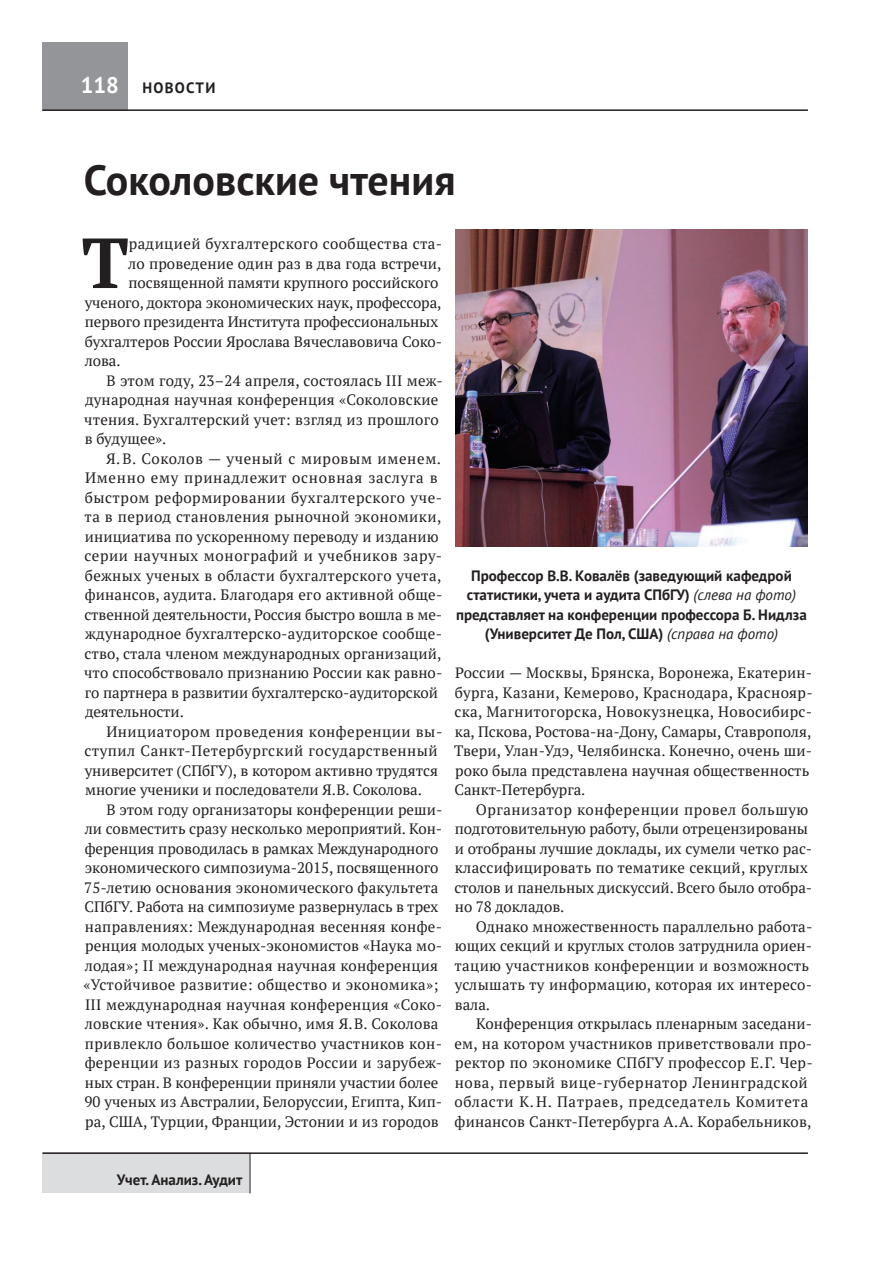
<style>
.page{position:relative;width:893px;height:1263px;background:#fff}
.page>*{position:absolute;margin:0;border:0;box-sizing:border-box;transform-origin:0 0}
.t1{font:700 70.65px "PT Serif";color:#231f20}
.t2{font:700 42px "PT Sans";color:#231f20}
.t3{font:700 22.5px "PT Sans";color:#fff}
.t4{font:15px/19.5px "PT Serif";letter-spacing:.01em;color:#231f20}
.t5{font:700 15px/19.5px "PT Sans";color:#231f20;text-align:center}
.t6{font:15px "PT Serif";letter-spacing:.035em;color:#231f20}
.t7{font:15px "PT Serif";letter-spacing:.03em;color:#231f20}
.t8{font:15px "PT Serif";letter-spacing:-.01em;color:#231f20}
.t9{font:15px "PT Serif";letter-spacing:.04em;color:#231f20}
.t10{font:15px "PT Serif";letter-spacing:.05em;color:#231f20}
.t11{font:15px "PT Serif";letter-spacing:.045em;color:#231f20}
.s1{font-weight:400;font-style:italic}
</style>
<div class="page">
<div style="left:43px;top:1152px;width:207px;height:41px;background:#dcdddf"></div>
<hr style="left:250px;top:1153px;width:1px;height:40px;background:#231f20">
<div style="left:43px;top:43px;width:85px;height:68px;background:#939598"></div>
<hr style="left:43px;top:109px;width:765px;height:2px;background:#231f20">
<hr style="left:43px;top:1152px;width:765px;height:2px;background:#231f20">
<img style="left:455px;top:230px;width:353px;height:316px">
<h3 class="t3" style="left:81px;top:70px;width:40px">118</h3>
<p class="t5" style="left:143px;top:78px;width:74px">Новости</p>
<h2 class="t2" style="left:84px;top:152px;width:373px">Соколовские чтения</h2>
<h1 class="t1" style="left:82px;top:216px;width:49px">Т</h1>
<p class="t7" style="left:129px;top:234px;width:315px">радицией бухгалтерского сообщества ста-</p>
<p class="t4" style="left:128px;top:253px;width:315px">ло проведение один раз в два года встречи,</p>
<p class="t4" style="left:128px;top:273px;width:312px">посвященной памяти крупного российского</p>
<p class="t4" style="left:85px;top:292px;width:358px">ученого, доктора экономических наук, профессора,</p>
<p class="t8" style="left:85px;top:312px;width:355px">первого президента Института профессиональных</p>
<p class="t4" style="left:85px;top:331px;width:359px">бухгалтеров России Ярослава Вячеславовича Соко-</p>
<p class="t4" style="left:85px;top:351px;width:37px">лова.</p>
<p class="t4" style="left:106px;top:370px;width:338px">В этом году, 23–24 апреля, состоялась III меж-</p>
<p class="t4" style="left:85px;top:390px;width:355px">дународная научная конференция «Соколовские</p>
<p class="t4" style="left:84px;top:409px;width:356px">чтения. Бухгалтерский учет: взгляд из прошлого</p>
<p class="t4" style="left:85px;top:429px;width:83px">в будущее».</p>
<p class="t11" style="left:106px;top:448px;width:337px">Я.В. Соколов — ученый с мировым именем.</p>
<p class="t10" style="left:85px;top:468px;width:354px">Именно ему принадлежит основная заслуга в</p>
<p class="t6" style="left:85px;top:487px;width:359px">быстром реформировании бухгалтерского уче-</p>
<p class="t7" style="left:85px;top:507px;width:358px">та в период становления рыночной экономики,</p>
<p class="t4" style="left:85px;top:526px;width:355px">инициатива по ускоренному переводу и изданию</p>
<p class="t9" style="left:85px;top:546px;width:359px">серии научных монографий и учебников зару-</p>
<p class="t4" style="left:85px;top:565px;width:358px">бежных ученых в области бухгалтерского учета,</p>
<p class="t4" style="left:85px;top:585px;width:359px">финансов, аудита. Благодаря его активной обще-</p>
<p class="t4" style="left:85px;top:604px;width:359px">ственной деятельности, Россия быстро вошла в ме-</p>
<p class="t4" style="left:85px;top:624px;width:359px">ждународное бухгалтерско-аудиторское сообще-</p>
<p class="t4" style="left:85px;top:643px;width:358px">ство, стала членом международных организаций,</p>
<p class="t4" style="left:84px;top:663px;width:360px">что способствовало признанию России как равно-</p>
<p class="t4" style="left:85px;top:682px;width:355px">го партнера в развитии бухгалтерско-аудиторской</p>
<p class="t4" style="left:85px;top:702px;width:100px">деятельности.</p>
<p class="t6" style="left:106px;top:721px;width:338px">Инициатором проведения конференции вы-</p>
<p class="t6" style="left:85px;top:741px;width:355px">ступил Санкт-Петербургский государственный</p>
<p class="t4" style="left:85px;top:760px;width:355px">университет (СПбГУ), в котором активно трудятся</p>
<p class="t4" style="left:85px;top:780px;width:338px">многие ученики и последователи Я.В. Соколова.</p>
<p class="t4" style="left:106px;top:799px;width:338px">В этом году организаторы конференции реши-</p>
<p class="t4" style="left:85px;top:819px;width:359px">ли совместить сразу несколько мероприятий. Кон-</p>
<p class="t4" style="left:85px;top:838px;width:355px">ференция проводилась в рамках Международного</p>
<p class="t4" style="left:85px;top:858px;width:355px">экономического симпозиума‑2015, посвященного</p>
<p class="t4" style="left:84px;top:877px;width:356px">75-летию основания экономического факультета</p>
<p class="t4" style="left:85px;top:897px;width:355px">СПбГУ. Работа на симпозиуме развернулась в трех</p>
<p class="t4" style="left:85px;top:916px;width:359px">направлениях: Международная весенняя конфе-</p>
<p class="t4" style="left:85px;top:936px;width:358px">ренция молодых ученых-экономистов «Наука мо-</p>
<p class="t4" style="left:85px;top:955px;width:355px">лодая»; II международная научная конференция</p>
<p class="t4" style="left:83px;top:975px;width:357px">«Устойчивое развитие: общество и экономика»;</p>
<p class="t4" style="left:85px;top:994px;width:359px">III международная научная конференция «Соко-</p>
<p class="t4" style="left:85px;top:1014px;width:355px">ловские чтения». Как обычно, имя Я.В. Соколова</p>
<p class="t4" style="left:85px;top:1033px;width:359px">привлекло большое количество участников кон-</p>
<p class="t4" style="left:85px;top:1053px;width:359px">ференции из разных городов России и зарубеж-</p>
<p class="t4" style="left:85px;top:1072px;width:355px">ных стран. В конференции приняли участии более</p>
<p class="t4" style="left:85px;top:1092px;width:359px">90 ученых из Австралии, Белоруссии, Египта, Кип-</p>
<p class="t4" style="left:85px;top:1111px;width:355px">ра, США, Турции, Франции, Эстонии и из городов</p>
<p class="t5" style="left:456px;top:565px;width:352px">Профессор В.В. Ковалёв (заведующий кафедрой статистики, учета и аудита СПбГУ) <span class="s1">(слева на фото) </span>представляет на конференции профессора Б. Нидлза (Университет Де Пол, США) <span class="s1">(справа на фото)</span></p>
<p class="t4" style="left:454px;top:663px;width:360px">России — Москвы, Брянска, Воронежа, Екатерин&shy;бурга, Казани, Кемерово, Краснодара, Краснояр&shy;ска, Магнитогорска, Новокузнецка, Новосибирс&shy;ка, Пскова, Ростова-на-Дону, Самары, Ставрополя, Твери, Улан-Удэ, Челябинска. Конечно, очень ши&shy;роко была представлена научная общественность Санкт-Петербурга.</p>
<p class="t4" style="left:454px;top:799px;width:359px;text-indent:21px">Организатор конференции провел большую подготовительную работу, были отрецензированы и отобраны лучшие доклады, их сумели четко рас&shy;классифицировать по тематике секций, круглых столов и панельных дискуссий. Всего было отобра&shy;но 78 докладов.</p>
<p class="t4" style="left:454px;top:916px;width:359px;text-indent:21px">Однако множественность параллельно работа&shy;ющих секций и круглых столов затруднила ориен&shy;тацию участников конференции и возможность услышать ту информацию, которая их интересо&shy;вала.</p>
<p class="t4" style="left:454px;top:1014px;width:360px;text-indent:22px">Конференция открылась пленарным заседани&shy;ем, на котором участников приветствовали про&shy;ректор по экономике СПбГУ профессор Е.Г. Чер&shy;нова, первый вице-губернатор Ленинградской области К.Н. Патраев, председатель Комитета финансов Санкт-Петербурга А.А. Корабельников,</p>
<p class="t5" style="left:117px;top:1170px;width:127px">Учет. Анализ. Аудит</p>
</div>
